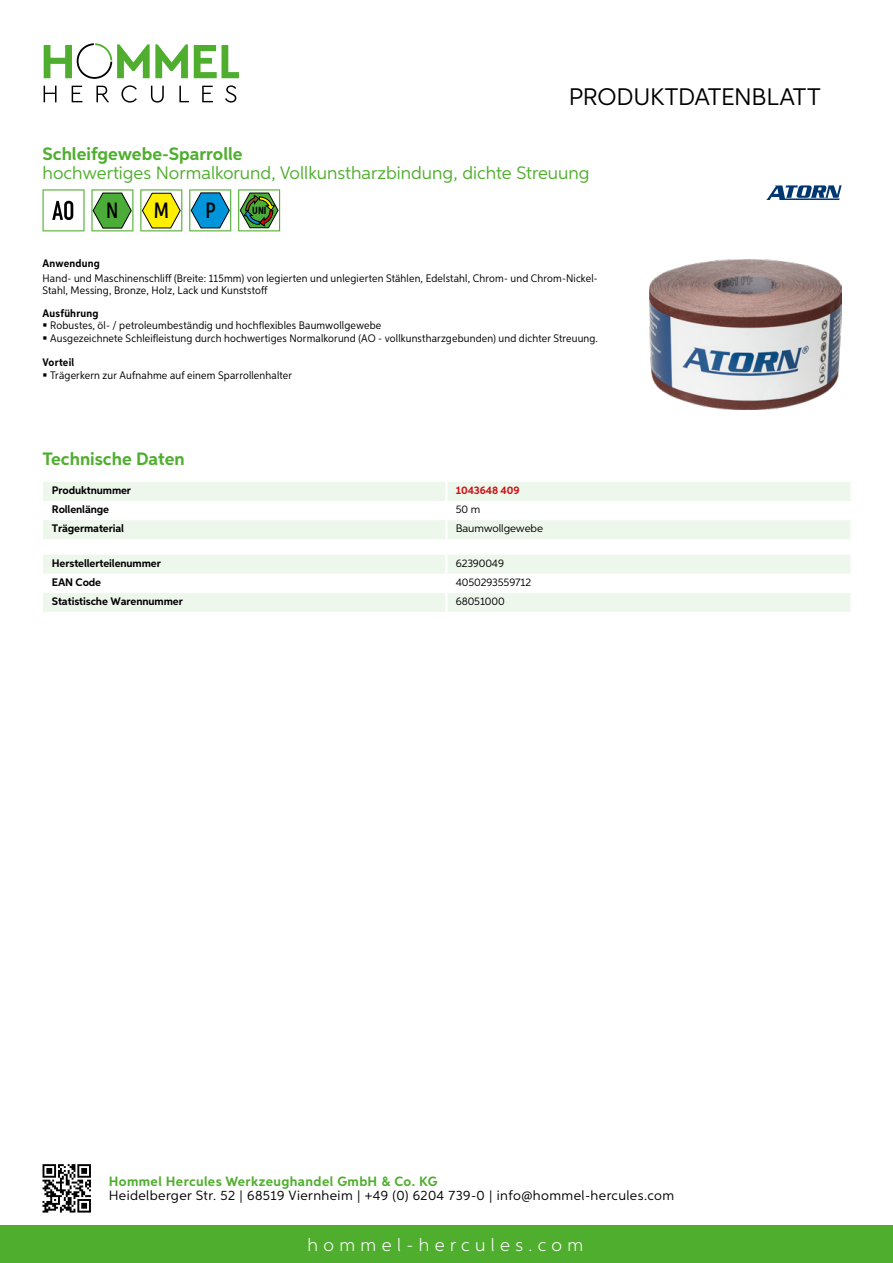
<style>
.page{position:relative;width:893px;height:1263px;background:#fff}
.page>*{position:absolute;margin:0;border:0;box-sizing:border-box;transform-origin:0 0}
.t1{font:24px "Aspira";letter-spacing:-.01em;color:#000}
.t2{font:500 22.2px "Aspira XX Nar";color:#000}
.t3{font:18px "Aspira";color:#50ae2f}
.t4{font:700 18px "Aspira";color:#50ae2f}
.t5{font:300 18px "Aspira";letter-spacing:.3em;color:#fff}
.t6{font:13.5px "Aspira";letter-spacing:.03em;color:#000}
.t7{font:700 13.5px "Aspira";letter-spacing:.03em;color:#50ae2f}
.t8{font:10.95px/12px "Aspira Nar";letter-spacing:.015em;color:#000}
.t9{font:700 10.95px "Aspira";letter-spacing:-.01em;color:#000}
.t10{font:10.95px "Aspira";letter-spacing:-.01em;color:#000}
.t11{font:700 10.95px "Aspira Nar";letter-spacing:.02em;color:#000}
.t12{font:700 10.95px "Aspira";letter-spacing:-.01em;color:#cd1013}
.t13{font:700 10.35px "Aspira XX Nar";color:#000}
</style>
<div class="page">
<div style="left:0;top:1226px;width:893px;height:37px;background:#50ae2f"></div>
<svg style="left:43px;top:1164px;width:48px;height:48px"></svg>
<svg style="left:194px;top:45px;width:45px;height:33px"></svg>
<svg style="left:44px;top:43px;width:144px;height:36px"></svg>
<svg style="left:44px;top:86px;width:13px;height:16px"></svg>
<svg style="left:72px;top:86px;width:10px;height:16px"></svg>
<svg style="left:96px;top:86px;width:13px;height:16px"></svg>
<svg style="left:121px;top:85px;width:16px;height:18px"></svg>
<svg style="left:151px;top:86px;width:13px;height:17px"></svg>
<svg style="left:179px;top:86px;width:10px;height:16px"></svg>
<svg style="left:202px;top:86px;width:11px;height:16px"></svg>
<svg style="left:225px;top:85px;width:11px;height:18px"></svg>
<svg style="left:43px;top:482px;width:807px;height:57px"></svg>
<hr style="left:445px;top:520px;width:3px;height:19px;background:#fff">
<svg style="left:43px;top:555px;width:807px;height:57px"></svg>
<hr style="left:445px;top:593px;width:3px;height:19px;background:#fff">
<svg style="left:43px;top:189px;width:42px;height:42px"></svg>
<svg style="left:91px;top:189px;width:42px;height:42px"></svg>
<svg style="left:140px;top:189px;width:42px;height:42px"></svg>
<svg style="left:189px;top:189px;width:42px;height:42px"></svg>
<svg style="left:238px;top:189px;width:42px;height:42px"></svg>
<img style="left:650px;top:259px;width:192px;height:150px">
<svg style="left:766px;top:185px;width:76px;height:15px"></svg>
<h1 class="t1" style="left:569px;top:82px;width:253px">Produktdatenblatt</h1>
<h3 class="t4" style="left:43px;top:142px;width:201px">Schleifgewebe-Sparrolle</h3>
<h3 class="t3" style="left:43px;top:162px;width:548px">hochwertiges Normalkorund, Vollkunstharzbindung, dichte Streuung</h3>
<h2 class="t2" style="left:106px;top:197px;width:14px">N</h2>
<h2 class="t2" style="left:154px;top:197px;width:17px">M</h2>
<h2 class="t2" style="left:205px;top:197px;width:12px">P</h2>
<p class="t13" style="left:252px;top:205px;width:16px">UNI</p>
<p class="t11" style="left:43px;top:257px;width:59px">Anwendung</p>
<p class="t8" style="left:43px;top:273px;width:557px">Hand- und Maschinenschliff (Breite: 115mm) von legierten und unlegierten Stählen, Edelstahl, Chrom- und Chrom-Nickel-<br>Stahl, Messing, Bronze, Holz, Lack und Kunststoff</p>
<p class="t11" style="left:43px;top:306px;width:58px">Ausführung</p>
<p class="t8" style="left:50px;top:319px;width:549px;line-height:12.8px">Robustes, öl- / petroleumbeständig und hochflexibles Baumwollgewebe<br>Ausgezeichnete Schleifleistung durch hochwertiges Normalkorund (AO - vollkunstharzgebunden) und dichter Streuung.</p>
<p class="t11" style="left:43px;top:356px;width:33px">Vorteil</p>
<p class="t8" style="left:50px;top:369px;width:243px">Trägerkern zur Aufnahme auf einem Sparrollenhalter</p>
<h3 class="t4" style="left:43px;top:448px;width:144px">Technische Daten</h3>
<p class="t9" style="left:52px;top:483px;width:81px">Produktnummer</p>
<p class="t12" style="left:456px;top:483px;width:65px">1043648 409</p>
<p class="t9" style="left:52px;top:502px;width:59px">Rollenlänge</p>
<p class="t10" style="left:456px;top:502px;width:26px">50 m</p>
<p class="t9" style="left:52px;top:521px;width:74px">Trägermaterial</p>
<p class="t10" style="left:456px;top:522px;width:89px">Baumwollgewebe</p>
<p class="t9" style="left:52px;top:556px;width:111px">Herstellerteilenummer</p>
<p class="t10" style="left:456px;top:556px;width:50px">62390049</p>
<p class="t9" style="left:52px;top:575px;width:51px">EAN Code</p>
<p class="t10" style="left:456px;top:575px;width:77px">4050293559712</p>
<p class="t9" style="left:52px;top:594px;width:132px">Statistische Warennummer</p>
<p class="t10" style="left:456px;top:594px;width:50px">68051000</p>
<p class="t7" style="left:109px;top:1172px;width:330px">Hommel Hercules Werkzeughandel GmbH &amp; Co. KG</p>
<p class="t6" style="left:109px;top:1187px;width:567px">Heidelberger Str. 52 | 68519 Viernheim | +49 (0) 6204 739-0 | info@hommel-hercules.com</p>
<h3 class="t5" style="left:307px;top:1234px;width:277px">hommel-hercules.com</h3>
</div>
